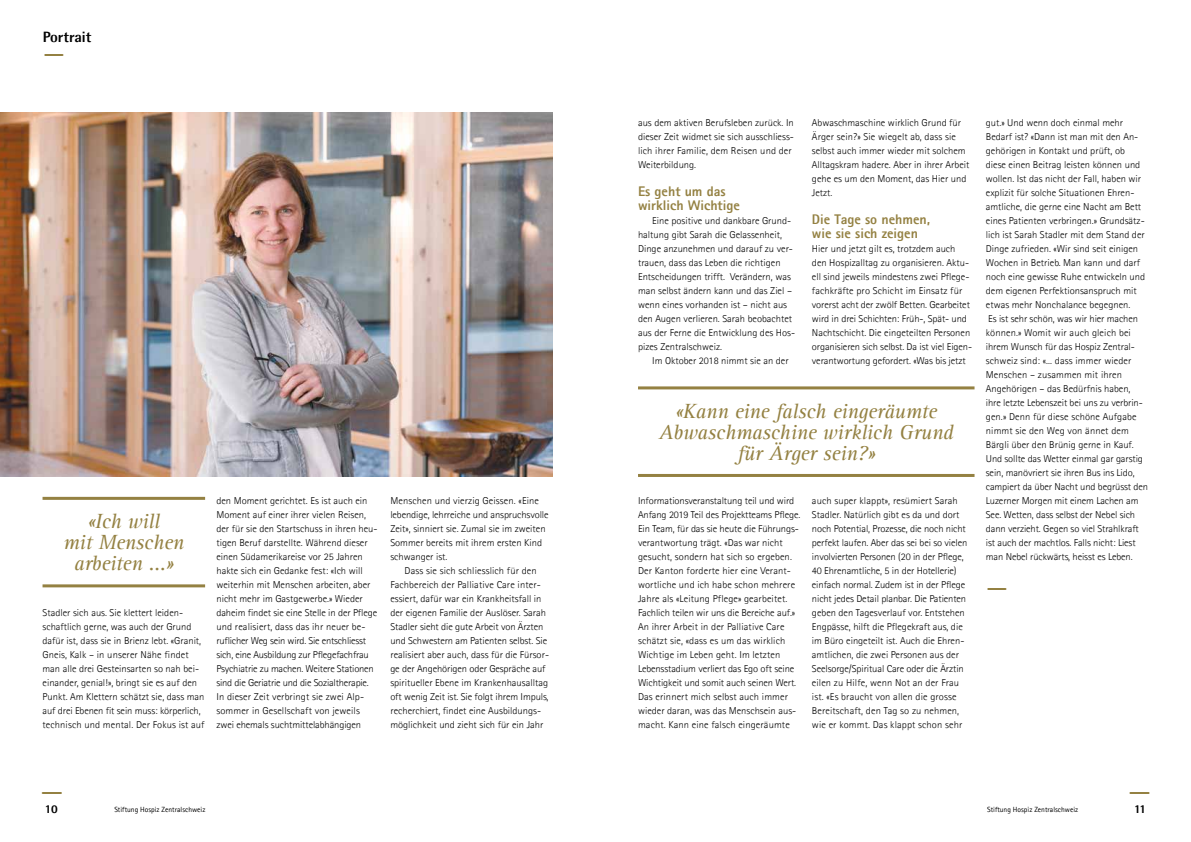
<style>
.page{position:relative;width:1191px;height:842px;background:#fff}
.page>*{position:absolute;margin:0;border:0;box-sizing:border-box;transform-origin:0 0}
.t1{font:300 32px "Agfa Rotis Sans Serif";color:#948142;scale:1.05 1}
.t2{font:32px "Agfa Rotis Sans Serif";color:#948142;scale:1.05 1}
.t3{font:italic 21px/21px "Agfa Rotis Serif";letter-spacing:-.01em;color:#948142;text-align:center}
.t4{font:800 15px "Agfa Rotis Semisans";color:#000}
.t5{font:800 14px/14px "Agfa Rotis Sans Serif";color:#948142}
.t6{font:800 12px "Agfa Rotis Semisans";color:#000}
.t7{font:300 10px/14px "Agfa Rotis Sans Serif";color:#000;scale:1.05 1}
.t8{font:7.5px "Agfa Rotis Sans Serif";color:#000}
</style>
<div class="page">
<hr style="left:43px;top:497px;width:162px;height:3px;background:#948142">
<hr style="left:43px;top:584px;width:162px;height:3px;background:#948142">
<hr style="left:638px;top:386px;width:336px;height:3px;background:#948142">
<hr style="left:638px;top:474px;width:336px;height:3px;background:#948142">
<img style="left:0;top:113px;width:553px;height:364px">
<h3 class="t4" style="left:43px;top:28px;width:50px">Portrait</h3>
<h1 class="t1" style="left:43px;top:34px;width:23px">—</h1>
<h2 class="t3" style="left:64px;top:511px;width:122px">«Ich will<br>mit Menschen arbeiten ...»</h2>
<p class="t7" style="left:43px;top:606px;width:156px">Stadler sich aus. Sie klettert leiden&shy;schaftlich gerne, was auch der Grund dafür ist, dass sie in Brienz lebt. «Granit, Gneis, Kalk – in unserer Nähe findet man alle drei Gesteinsarten so nah bei&shy;einander, genial!», bringt sie es auf den Punkt. Am Klettern schätzt sie, dass man auf drei Ebenen fit sein muss: körperlich, technisch und mental. Der Fokus ist auf</p>
<p class="t7" style="left:216px;top:494px;width:155px">den Moment gerichtet. Es ist auch ein Moment auf einer ihrer vielen Reisen, der für sie den Startschuss in ihren heu&shy;tigen Beruf darstellte. Während dieser einen Südamerikareise vor 25 Jahren hakte sich ein Gedanke fest: «Ich will weiterhin mit Menschen arbeiten, aber nicht mehr im Gastgewerbe.» Wieder daheim findet sie eine Stelle in der Pflege und realisiert, dass das ihr neuer be&shy;ruflicher Weg sein wird. Sie entschliesst sich, eine Ausbildung zur Pflegefachfrau Psychiatrie zu machen. Weitere Stationen sind die Geriatrie und die Sozialtherapie.<br>In dieser Zeit verbringt sie zwei Alp&shy;sommer in Gesellschaft von jeweils zwei ehemals suchtmittelabhängigen</p>
<p class="t7" style="left:390px;top:494px;width:152px">Menschen und vierzig Geissen. «Eine lebendige, lehrreiche und anspruchsvolle Zeit», sinniert sie. Zumal sie im zweiten Sommer bereits mit ihrem ersten Kind schwanger ist.</p>
<p class="t7" style="left:390px;top:564px;width:153px;text-indent:14px">Dass sie sich schliesslich für den Fachbereich der Palliative Care inter&shy;essiert, dafür war ein Krankheitsfall in der eigenen Familie der Auslöser. Sarah Stadler sieht die gute Arbeit von Ärzten und Schwestern am Patienten selbst. Sie realisiert aber auch, dass für die Fürsor&shy;ge der Angehörigen oder Gespräche auf spiritueller Ebene im Krankenhausalltag oft wenig Zeit ist. Sie folgt ihrem Impuls, recherchiert, findet eine Ausbildungs&shy;möglichkeit und zieht sich für ein Jahr</p>
<h1 class="t2" style="left:40px;top:772px;width:23px">—</h1>
<p class="t6" style="left:45px;top:802px;width:14px">10</p>
<p class="t8" style="left:114px;top:805px;width:93px">Stiftung Hospiz Zentralschweiz</p>
<p class="t7" style="left:638px;top:116px;width:150px">aus dem aktiven Berufsleben zurück. In dieser Zeit widmet sie sich ausschliess&shy;lich ihrer Familie, dem Reisen und der Weiterbildung.</p>
<h3 class="t5" style="left:638px;top:184px;width:103px">Es geht um das wirklich Wichtige</h3>
<p class="t7" style="left:638px;top:214px;width:151px;text-indent:14px">Eine positive und dankbare Grund&shy;haltung gibt Sarah die Gelassenheit, Dinge anzunehmen und darauf zu ver&shy;trauen, dass das Leben die richtigen Entscheidungen trifft. Verändern, was man selbst ändern kann und das Ziel – wenn eines vorhanden ist – nicht aus den Augen verlieren. Sarah beobachtet aus der Ferne die Entwicklung des Hos&shy;pizes Zentralschweiz.</p>
<p class="t7" style="left:652px;top:354px;width:132px">Im Oktober 2018 nimmt sie an der</p>
<p class="t7" style="left:812px;top:116px;width:151px">Abwaschmaschine wirklich Grund für<br>Ärger sein?» Sie wiegelt ab, dass sie selbst auch immer wieder mit solchem<br>Alltagskram hadere. Aber in ihrer Arbeit gehe es um den Moment, das Hier und<br>Jetzt.</p>
<h3 class="t5" style="left:812px;top:212px;width:120px">Die Tage so nehmen, wie sie sich zeigen</h3>
<p class="t7" style="left:812px;top:242px;width:154px">Hier und jetzt gilt es, trotzdem auch den Hospizalltag zu organisieren. Aktu&shy;ell sind jeweils mindestens zwei Pflege&shy;fachkräfte pro Schicht im Einsatz für vorerst acht der zwölf Betten. Gearbeitet wird in drei Schichten: Früh-, Spät- und Nachtschicht. Die eingeteilten Personen organisieren sich selbst. Da ist viel Eigen&shy;verantwortung gefordert. «Was bis jetzt</p>
<h2 class="t3" style="left:659px;top:401px;width:296px">«Kann eine falsch eingeräumte<br>Abwaschmaschine wirklich Grund für Ärger sein?»</h2>
<p class="t7" style="left:638px;top:494px;width:156px">Informationsveranstaltung teil und wird Anfang 2019 Teil des Projektteams Pflege.<br>Ein Team, für das sie heute die Führungs&shy;verantwortung trägt. «Das war nicht gesucht, sondern hat sich so ergeben.<br>Der Kanton forderte hier eine Verant&shy;wortliche und ich habe schon mehrere Jahre als «Leitung Pflege» gearbeitet.<br>Fachlich teilen wir uns die Bereiche auf.» An ihrer Arbeit in der Palliative Care schätzt sie, «dass es um das wirklich Wichtige im Leben geht. Im letzten Lebensstadium verliert das Ego oft seine Wichtigkeit und somit auch seinen Wert.<br>Das erinnert mich selbst auch immer wieder daran, was das Menschsein aus&shy;macht. Kann eine falsch eingeräumte</p>
<p class="t7" style="left:812px;top:494px;width:149px">auch super klappt», resümiert Sarah Stadler. Natürlich gibt es da und dort noch Potential, Prozesse, die noch nicht perfekt laufen. Aber das sei bei so vielen involvierten Personen (20 in der Pflege, 40 Ehrenamtliche, 5 in der Hotellerie) einfach normal. Zudem ist in der Pflege nicht jedes Detail planbar. Die Patienten geben den Tagesverlauf vor. Entstehen Engpässe, hilft die Pflegekraft aus, die im Büro eingeteilt ist. Auch die Ehren&shy;amtlichen, die zwei Personen aus der Seelsorge/Spiritual Care oder die Ärztin eilen zu Hilfe, wenn Not an der Frau ist. «Es braucht von allen die grosse Bereitschaft, den Tag so zu nehmen, wie er kommt. Das klappt schon sehr</p>
<p class="t7" style="left:986px;top:116px;width:156px">gut.» Und wenn doch einmal mehr Bedarf ist? «Dann ist man mit den An&shy;gehörigen in Kontakt und prüft, ob<br>diese einen Beitrag leisten können und wollen. Ist das nicht der Fall, haben wir explizit für solche Situationen Ehren&shy;amtliche, die gerne eine Nacht am Bett eines Patienten verbringen.» Grundsätz&shy;lich ist Sarah Stadler mit dem Stand der Dinge zufrieden. «Wir sind seit einigen Wochen in Betrieb. Man kann und darf noch eine gewisse Ruhe entwickeln und dem eigenen Perfektionsanspruch mit etwas mehr Nonchalance begegnen.<br>Es ist sehr schön, was wir hier machen können.» Womit wir auch gleich bei ihrem Wunsch für das Hospiz Zentral&shy;schweiz sind: «... dass immer wieder Menschen – zusammen mit ihren Angehörigen – das Bedürfnis haben,<br>ihre letzte Lebenszeit bei uns zu verbrin&shy;gen.» Denn für diese schöne Aufgabe nimmt sie den Weg von ännet dem Bärgli über den Brünig gerne in Kauf.<br>Und sollte das Wetter einmal gar garstig sein, manövriert sie ihren Bus ins Lido, campiert da über Nacht und begrüsst den Luzerner Morgen mit einem Lachen am See. Wetten, dass selbst der Nebel sich dann verzieht. Gegen so viel Strahlkraft ist auch der machtlos. Falls nicht: Liest man Nebel rückwärts, heisst es Leben.</p>
<h1 class="t1" style="left:986px;top:568px;width:23px">—</h1>
<p class="t8" style="left:987px;top:805px;width:93px">Stiftung Hospiz Zentralschweiz</p>
<h1 class="t2" style="left:1128px;top:772px;width:23px">—</h1>
<p class="t6" style="left:1134px;top:802px;width:14px">11</p>
</div>
